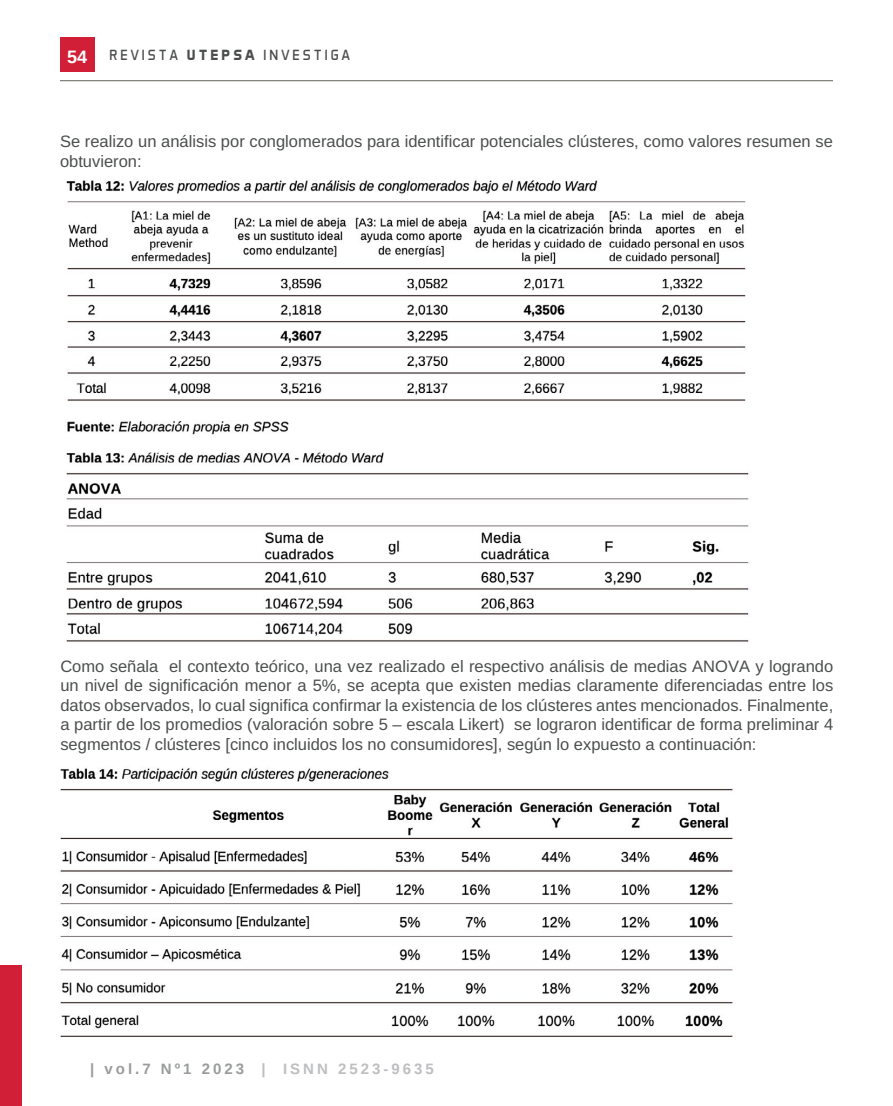
<style>
.page{position:relative;width:893px;height:1106px;background:#fff}
.page>*{position:absolute;margin:0;border:0;box-sizing:border-box;transform-origin:0 0}
.t1{font:16.5px/19.5px "Arimo";color:#4b4d4d}
.t2{font:700 15px "Arimo";letter-spacing:.2em;color:#bdbec0}
.t3{font:15px "Aero Matics";letter-spacing:.2em;color:#4b4d4d}
.s1{font-family:"Arimo";font-weight:700;font-size:18px;color:#fff}
.s2{font-weight:700}
.s3{color:#999b9c}
</style>
<div class="page">
<div style="left:60px;top:38px;width:34px;height:34px;background:#d11f38"></div>
<hr style="left:60px;top:80px;width:773px;height:1px;background:#73776c">
<div style="left:0;top:965px;width:22px;height:141px;background:#d11f38"></div>
<img style="left:66px;top:180px;width:680px;height:255px">
<img style="left:66px;top:452px;width:683px;height:190px">
<img style="left:60px;top:768px;width:673px;height:269px">
<p class="t3" style="left:67px;top:46px;width:284px"><span class="s1">54</span> REVISTA <span class="s2">UTEPSA</span> INVESTIGA</p>
<p class="t1" style="left:60px;top:131px;width:774px">Se realizo un análisis por conglomerados para identificar potenciales clústeres, como valores resumen se obtuvieron:</p>
<p class="t1" style="left:60px;top:656px;width:774px;text-align:justify">Como señala el contexto teórico, una vez realizado el respectivo análisis de medias ANOVA y logrando un nivel de significación menor a 5%, se acepta que existen medias claramente diferenciadas entre los datos observados, lo cual significa confirmar la existencia de los clústeres antes mencionados. Finalmente, a partir de los promedios (valoración sobre 5 – escala Likert) se lograron identificar de forma preliminar 4 segmentos / clústeres [cinco incluidos los no consumidores], según lo expuesto a continuación:</p>
<p class="t2" style="left:90px;top:1060px;width:345px"><span class="s3">| vol.7 Nº1 2023</span> | ISNN 2523-9635</p>
</div>
